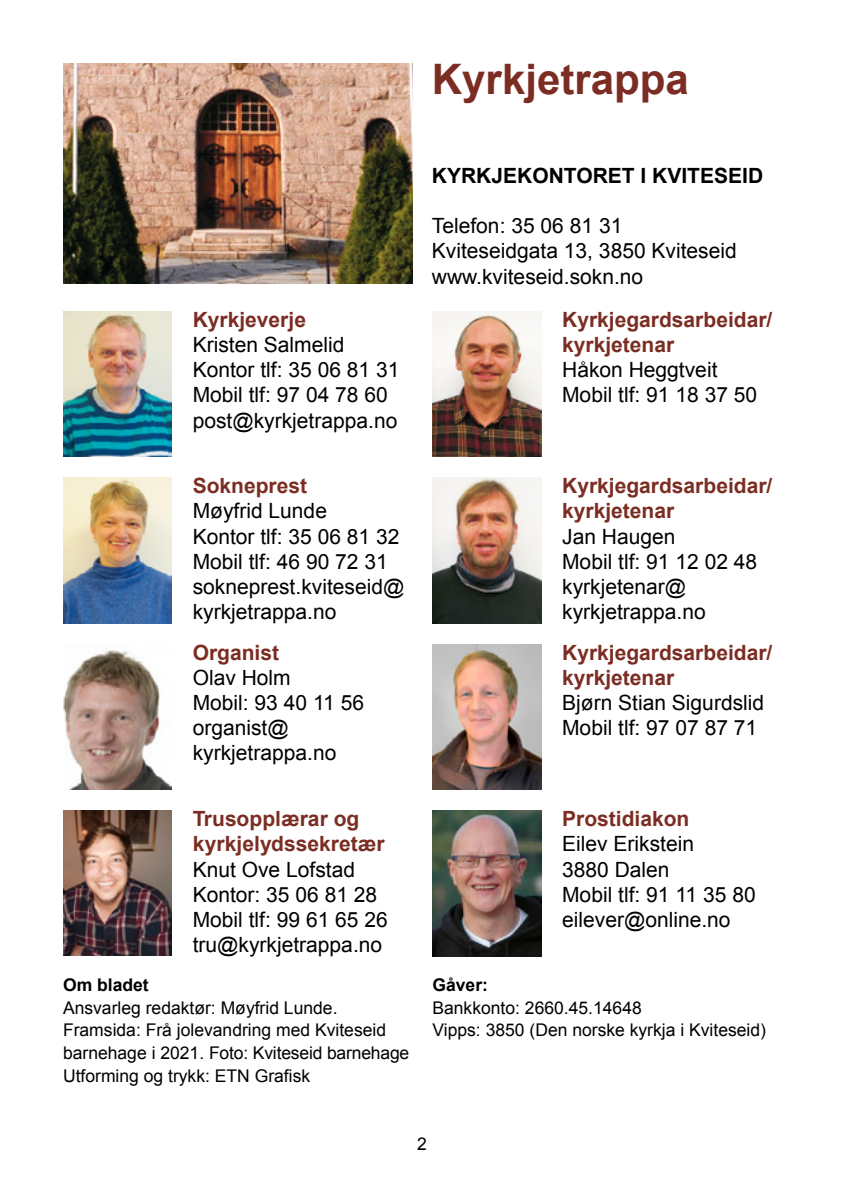
<style>
.page{position:relative;width:844px;height:1191px;background:#fff}
.page>*{position:absolute;margin:0;border:0;box-sizing:border-box;transform-origin:0 0}
.t1{font:700 42px "Arial";color:#7c2d23}
.t2{font:21px/25.2px "Arial";color:#000}
.t3{font:700 21px/25.2px "Arial";color:#7c2d23}
.t4{font:700 21px "Arial";color:#000}
.t5{font:17.5px/22.8px "Arial";color:#000}
.t6{font:700 17.5px "Arial";color:#000}
</style>
<div class="page">
<img style="left:63px;top:63px;width:349px;height:221px">
<img style="left:63px;top:311px;width:109px;height:146px">
<img style="left:432px;top:478px;width:109px;height:145px">
<img style="left:432px;top:644px;width:109px;height:146px">
<img style="left:63px;top:478px;width:109px;height:145px">
<img style="left:432px;top:811px;width:109px;height:145px">
<img style="left:432px;top:311px;width:109px;height:146px">
<img style="left:63px;top:650px;width:109px;height:140px">
<img style="left:63px;top:811px;width:109px;height:144px">
<h1 class="t1" style="left:432px;top:51px;width:258px">Kyrkjetrappa</h1>
<p class="t3" style="left:193px;top:307px;width:115px">Kyrkjeverje</p>
<p class="t2" style="left:193px;top:332px;width:208px">Kristen Salmelid<br>Kontor tlf: 35 06 81 31<br>Mobil tlf: 97 04 78 60 post@kyrkjetrappa.no</p>
<p class="t3" style="left:193px;top:474px;width:116px">Sokneprest</p>
<p class="t2" style="left:193px;top:498px;width:213px">Møyfrid Lunde<br>Kontor tlf: 35 06 81 32<br>Mobil tlf: 46 90 72 31 sokneprest.kviteseid@ kyrkjetrappa.no</p>
<p class="t3" style="left:193px;top:640px;width:88px">Organist</p>
<p class="t2" style="left:193px;top:665px;width:173px">Olav Holm<br>Mobil: 93 40 11 56 organist@ kyrkjetrappa.no</p>
<p class="t3" style="left:193px;top:807px;width:193px">Trusopplærar og kyrkjelydssekretær</p>
<p class="t2" style="left:193px;top:856px;width:196px">Knut Ove Lofstad<br>Kontor: 35 06 81 28<br>Mobil tlf: 99 61 65 26 tru@kyrkjetrappa.no</p>
<p class="t6" style="left:63px;top:973px;width:87px">Om bladet</p>
<p class="t5" style="left:63px;top:996px;width:348px">Ansvarleg redaktør: Møyfrid Lunde.<br>Framsida: Frå jolevandring med Kviteseid barnehage i 2021. Foto: Kviteseid barnehage Utforming og trykk: ETN Grafisk</p>
<p class="t4" style="left:432px;top:161px;width:333px">KYRKJEKONTORET I KVITESEID</p>
<p class="t2" style="left:432px;top:213px;width:306px">Telefon: 35 06 81 31<br>Kviteseidgata 13, 3850 Kviteseid www.kviteseid.sokn.no</p>
<p class="t3" style="left:562px;top:307px;width:212px">Kyrkjegardsarbeidar/ kyrkjetenar</p>
<p class="t2" style="left:562px;top:357px;width:196px">Håkon Heggtveit<br>Mobil tlf: 91 18 37 50</p>
<p class="t3" style="left:562px;top:474px;width:212px">Kyrkjegardsarbeidar/ kyrkjetenar</p>
<p class="t2" style="left:562px;top:524px;width:196px">Jan Haugen<br>Mobil tlf: 91 12 02 48 kyrkjetenar@ kyrkjetrappa.no</p>
<p class="t3" style="left:562px;top:640px;width:212px">Kyrkjegardsarbeidar/ kyrkjetenar</p>
<p class="t2" style="left:562px;top:690px;width:203px">Bjørn Stian Sigurdslid<br>Mobil tlf: 97 07 87 71</p>
<p class="t3" style="left:562px;top:807px;width:129px">Prostidiakon</p>
<p class="t2" style="left:562px;top:831px;width:195px">Eilev Erikstein<br>3880 Dalen<br>Mobil tlf: 91 11 35 80 eilever@online.no</p>
<p class="t6" style="left:432px;top:973px;width:57px">Gåver:</p>
<p class="t5" style="left:432px;top:996px;width:335px">Bankkonto: 2660.45.14648<br>Vipps: 3850 (Den norske kyrkja i Kviteseid)</p>
<p class="t5" style="left:417px;top:1132px;width:11px">2</p>
</div>
